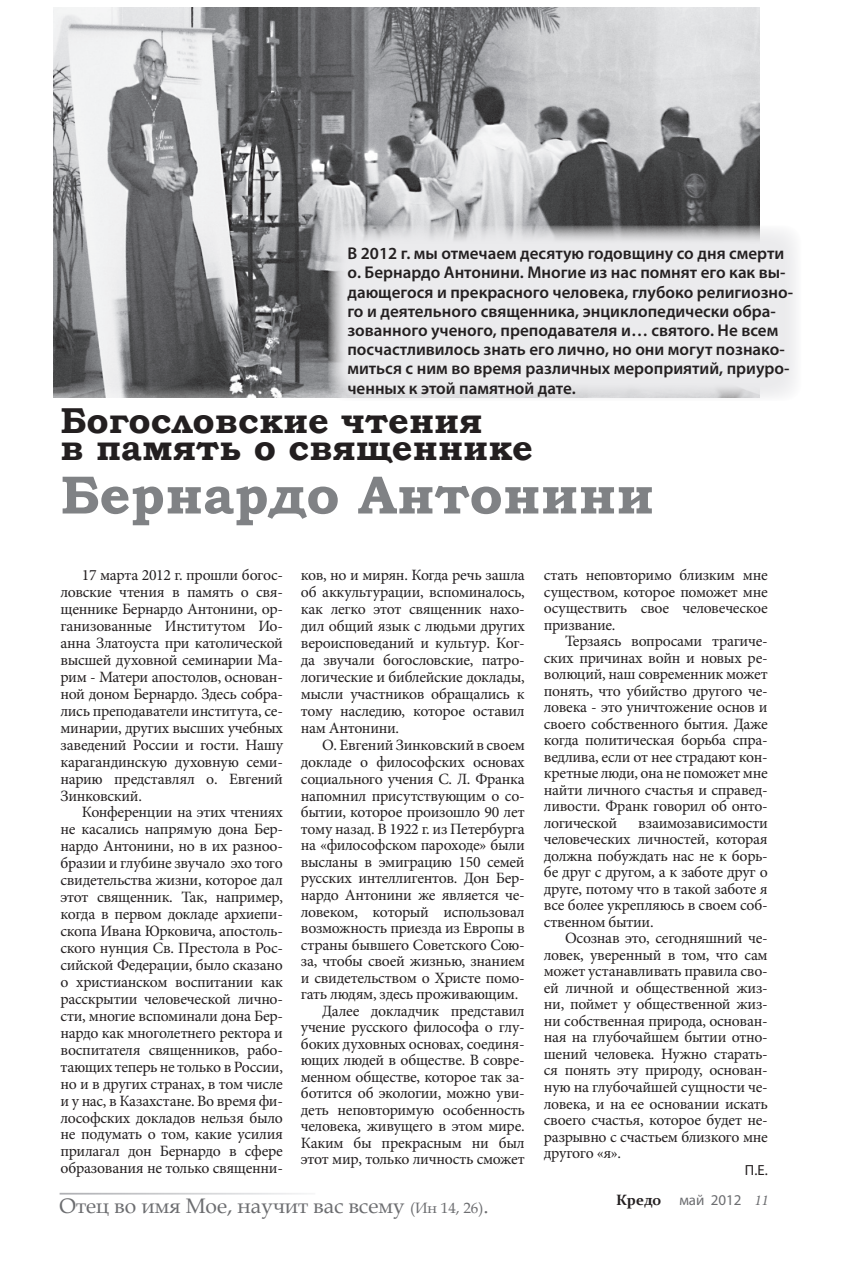
<style>
.page{position:relative;width:851px;height:1263px;background:#fff}
.page>*{position:absolute;margin:0;border:0;box-sizing:border-box;transform-origin:0 0}
.t1{font:700 54px "Bookman Old Style";color:#808285}
.t2{font:700 36px/27px "Bookman Old Style";color:#231f20}
.t3{font:21px "Book Antiqua";color:#6c6d70}
.t4{font:600 17.1px/19.2px "Myriad Pro";color:#231f20}
.t5{font:15.75px/17px "Minion Pro";letter-spacing:-.02em;color:#231f20;text-align:justify}
.t6{font:15px "Myriad Pro";color:#6c6d70}
.t7{font:15px "Book Antiqua";color:#6c6d70}
.t8{font:14.7px "Myriad Pro";color:#231f20}
.s1{font-family:"Constantia";font-weight:700;color:#231f20}
.s2{font-family:"Minion Pro";font-style:italic}
.s3{font-size:21px}
</style>
<div class="page">
<img style="left:53px;top:7px;width:706px;height:390px">
<div style="left:328px;top:225px;width:473px;height:176px;background:#ebebed;border-radius:18px"></div>
<p class="t4" style="left:347px;top:243px;width:447px">В 2012 г. мы отмечаем десятую годовщину со дня смерти о. Бернардо Антонини. Многие из нас помнят его как вы&shy;дающегося и прекрасного человека, глубоко религиозно&shy;го и деятельного священника, энциклопедически обра&shy;зованного ученого, преподавателя и… святого. Не всем посчастливилось знать его лично, но они могут познако&shy;миться с ним во время различных мероприятий, приуро&shy;ченных к этой памятной дате.</p>
<h2 class="t2" style="left:60px;top:406px;width:474px">Богословские чтения<br>в память о священнике</h2>
<h1 class="t1" style="left:60px;top:456px;width:595px">Бернардо Антонини</h1>
<p class="t5" style="left:60px;top:567px;width:224px;text-indent:21px">17 марта 2012 г. прошли богос&shy;ловские чтения в память о свя&shy;щеннике Бернардо Антонини, ор&shy;ганизованные Институтом Ио&shy;анна Златоуста при католической высшей духовной семинарии Ма&shy;рим - Матери апостолов, основан&shy;ной доном Бернардо. Здесь собра&shy;лись преподаватели института, се&shy;минарии, других высших учебных заведений России и гости. Нашу карагандинскую духовную семи&shy;нарию представлял о. Евгений Зинковский.</p>
<p class="t5" style="left:60px;top:804px;width:224px;text-indent:21px">Конференции на этих чтениях не касались напрямую дона Бер&shy;нардо Антонини, но в их разноо&shy;бразии и глубине звучало эхо того свидетельства жизни, которое дал этот священник. Так, например, когда в первом докладе архиепи&shy;скопа Ивана Юрковича, апостоль&shy;ского нунция Св. Престола в Рос&shy;сийской Федерации, было сказано о христианском воспитании как расскрытии человеческой лично&shy;сти, многие вспоминали дона Бер&shy;нардо как многолетнего ректора и воспитателя священников, рабо&shy;тающих теперь не только в России, но и в других странах, в том числе и у нас, в Казахстане. Во время фи&shy;лософских докладов нельзя было не подумать о том, какие усилия прилагал дон Бернардо в сфере образования не только священни-</p>
<p class="t5" style="left:301px;top:567px;width:225px">ков, но и мирян. Когда речь зашла об аккультурации, вспоминалось, как легко этот священник нахо&shy;дил общий язык с людьми других вероисповеданий и культур. Ког&shy;да звучали богословские, патро&shy;логические и библейские доклады, мысли участников обращались к тому наследию, которое оставил нам Антонини.</p>
<p class="t5" style="left:322px;top:736px;width:204px">О. Евгений Зинковский в своем</p>
<p class="t5" style="left:301px;top:753px;width:225px">докладе о философских основах</p>
<p class="t5" style="left:301px;top:770px;width:225px">социального учения С. Л. Франка</p>
<p class="t5" style="left:301px;top:787px;width:225px">напомнил присутствующим о со-</p>
<p class="t5" style="left:301px;top:804px;width:225px">бытии, которое произошло 90 лет</p>
<p class="t5" style="left:301px;top:820px;width:225px">тому назад. В 1922 г. из Петербурга</p>
<p class="t5" style="left:301px;top:837px;width:225px">на «философском пароходе» были</p>
<p class="t5" style="left:301px;top:853px;width:225px">высланы в эмиграцию 150 семей</p>
<p class="t5" style="left:301px;top:870px;width:225px">русских интеллигентов. Дон Бер-</p>
<p class="t5" style="left:301px;top:886px;width:225px">нардо Антонини же является че-</p>
<p class="t5" style="left:301px;top:903px;width:225px">ловеком, который использовал</p>
<p class="t5" style="left:301px;top:919px;width:225px">возможность приезда из Европы в</p>
<p class="t5" style="left:301px;top:936px;width:225px">страны бывшего Советского Сою-</p>
<p class="t5" style="left:301px;top:952px;width:225px">за, чтобы своей жизнью, знанием</p>
<p class="t5" style="left:301px;top:969px;width:225px">и свидетельством о Христе помо-</p>
<p class="t5" style="left:301px;top:985px;width:219px">гать людям, здесь проживающим.</p>
<p class="t5" style="left:322px;top:1002px;width:204px">Далее докладчик представил</p>
<p class="t5" style="left:301px;top:1018px;width:225px">учение русского философа о глу-</p>
<p class="t5" style="left:301px;top:1035px;width:225px">боких духовных основах, соединя-</p>
<p class="t5" style="left:301px;top:1052px;width:225px">ющих людей в обществе. В совре-</p>
<p class="t5" style="left:301px;top:1068px;width:225px">менном обществе, которое так за-</p>
<p class="t5" style="left:301px;top:1085px;width:225px">ботится об экологии, можно уви-</p>
<p class="t5" style="left:301px;top:1101px;width:225px">деть неповторимую особенность</p>
<p class="t5" style="left:301px;top:1118px;width:225px">человека, живущего в этом мире.</p>
<p class="t5" style="left:301px;top:1134px;width:225px">Каким бы прекрасным ни был</p>
<p class="t5" style="left:301px;top:1151px;width:225px">этот мир, только личность сможет</p>
<p class="t5" style="left:543px;top:567px;width:225px;line-height:16.5px">стать неповторимо близким мне существом, которое поможет мне осуществить свое человеческое призвание.</p>
<p class="t5" style="left:543px;top:633px;width:225px;line-height:16.5px;text-indent:21px">Терзаясь вопросами трагиче&shy;ских причинах войн и новых ре&shy;волюций, наш современник может понять, что убийство другого че&shy;ловека - это уничтожение основ и своего собственного бытия. Даже когда политическая борьба спра&shy;ведлива, если от нее страдают кон&shy;кретные люди, она не поможет мне найти личного счастья и справед&shy;ливости. Франк говорил об онто&shy;логической</p>
<p class="t5" style="left:543px;top:815px;width:225px;line-height:16.5px;text-indent:94px">взаимозависимости человеческих личностей, которая должна побуждать нас не к борь&shy;бе друг с другом, а к заботе друг о друге, потому что в такой заботе я все более укрепляюсь в своем соб&shy;ственном бытии.</p>
<p class="t5" style="left:543px;top:930px;width:225px;line-height:16.5px;text-indent:21px">Осознав это, сегодняшний че&shy;ловек, уверенный в том, что сам может устанавливать правила сво&shy;ей личной и общественной жиз&shy;ни, поймет у общественной жиз&shy;ни собственная природа, основан&shy;ная на глубочайшем бытии отно&shy;шений человека. Нужно старать&shy;ся понять эту природу, основан&shy;ную на глубочайшей сущности че&shy;ловека, и на ее основании искать своего счастья, которое будет не&shy;разрывно с счастьем близкого мне другого «я».</p>
<p class="t8" style="left:744px;top:1161px;width:24px">П.Е.</p>
<h3 class="t3" style="left:60px;top:1191px;width:347px">Отец во имя Мое, научит вас всему</h3>
<p class="t6" style="left:616px;top:1191px;width:154px"><span class="s1">Кредо</span> май 2012 <span class="s2">11</span></p>
<p class="t7" style="left:410px;top:1197px;width:80px">(Ин 14, 26)<span class="s3">.</span></p>
</div>
